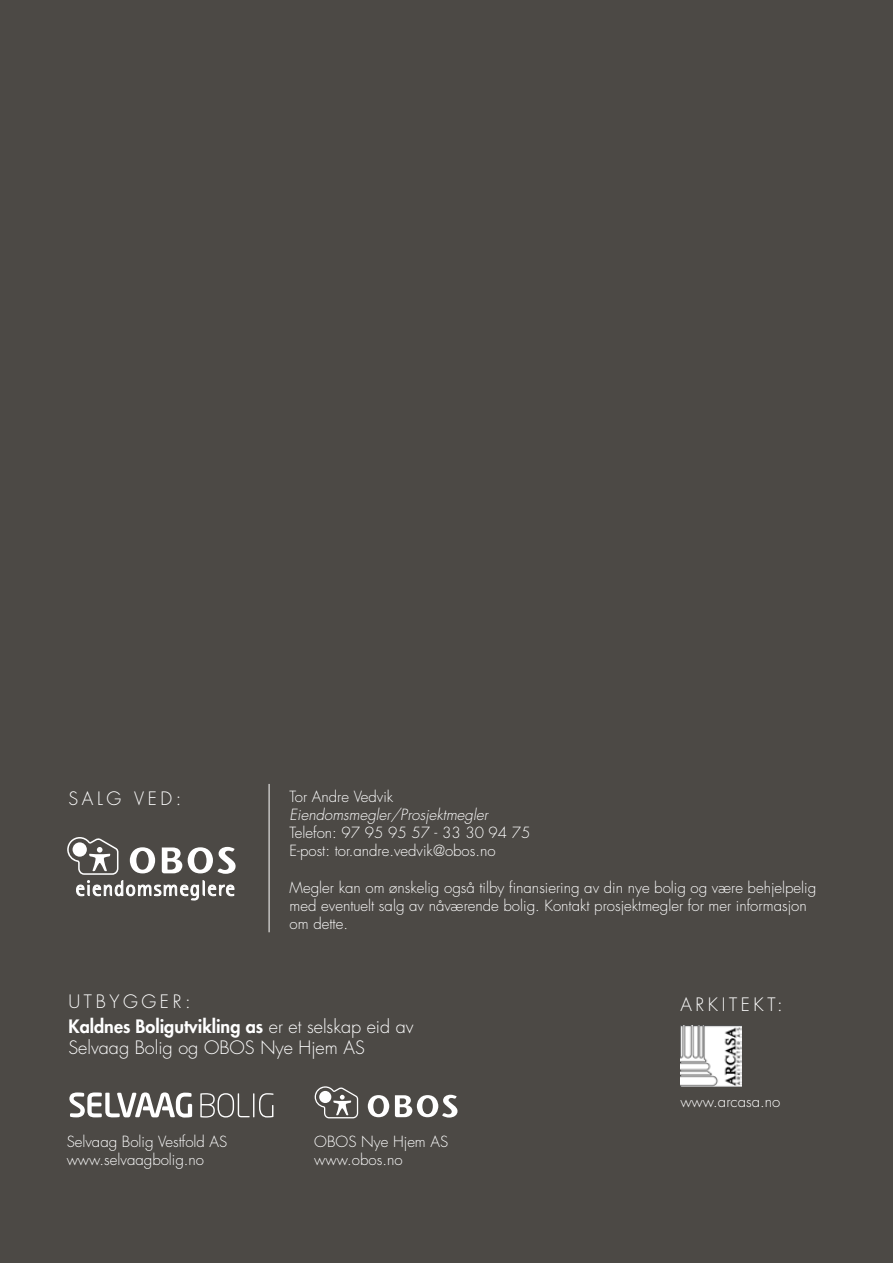
<style>
.page{position:relative;width:893px;height:1263px;background:#4c4945}
.page>*{position:absolute;margin:0;border:0;box-sizing:border-box;transform-origin:0 0}
.t1{font:300 18px "Futura Std";color:#fff}
.t2{font:800 18px/25.5px "Futura Std";color:#fff}
.t3{font:300 15px/18px "Futura Std";color:#fff}
.t4{font:italic 300 15px "Futura Std";color:#fff}
.s1{font-weight:300}
</style>
<div class="page">
<hr style="left:269px;top:784px;width:1px;height:148px;background:#fff">
<img style="left:680px;top:1025px;width:61px;height:61px">
<svg style="left:69px;top:1092px;width:123px;height:25px"></svg>
<svg style="left:200px;top:1093px;width:73px;height:24px"></svg>
<svg style="left:368px;top:1095px;width:21px;height:22px"></svg>
<svg style="left:395px;top:1095px;width:62px;height:22px"></svg>
<svg style="left:315px;top:1086px;width:43px;height:32px"></svg>
<svg style="left:67px;top:837px;width:169px;height:63px"></svg>
<p class="t1" style="left:69px;top:787px;width:114px">SALG VED:</p>
<p class="t3" style="left:290px;top:787px;width:105px">Tor Andre Vedvik</p>
<p class="t4" style="left:290px;top:805px;width:200px">Eiendomsmegler/Prosjektmegler</p>
<p class="t3" style="left:290px;top:823px;width:242px">Telefon: 97 95 95 57 - 33 30 94 75<br>E-post: tor.andre.vedvik@obos.no</p>
<p class="t3" style="left:290px;top:879px;width:528px">Megler kan om ønskelig også tilby finansiering av din nye bolig og være behjelpelig med eventuelt salg av nåværende bolig. Kontakt prosjektmegler for mer informasjon om dette.</p>
<p class="t1" style="left:69px;top:990px;width:70px">Utb ygger</p>
<p class="t2" style="left:69px;top:988px;width:347px;text-indent:117px"><span class="s1">:<br></span>Kaldnes Boligutvikling as <span class="s1">er et selskap eid av</span></p>
<p class="t1" style="left:69px;top:1037px;width:298px">Selvaag Bolig og OBOS Nye Hjem AS</p>
<p class="t3" style="left:67px;top:1132px;width:162px">Selvaag Bolig Vestfold AS www.selvaagbolig.no</p>
<p class="t3" style="left:314px;top:1132px;width:135px">OBOS Nye Hjem AS www.obos.no</p>
<p class="t1" style="left:680px;top:993px;width:28px">Arkitekt</p>
<p class="t1" style="left:777px;top:993px;width:7px">:</p>
<p class="t3" style="left:680px;top:1093px;width:101px">www.arcasa.no</p>
</div>
